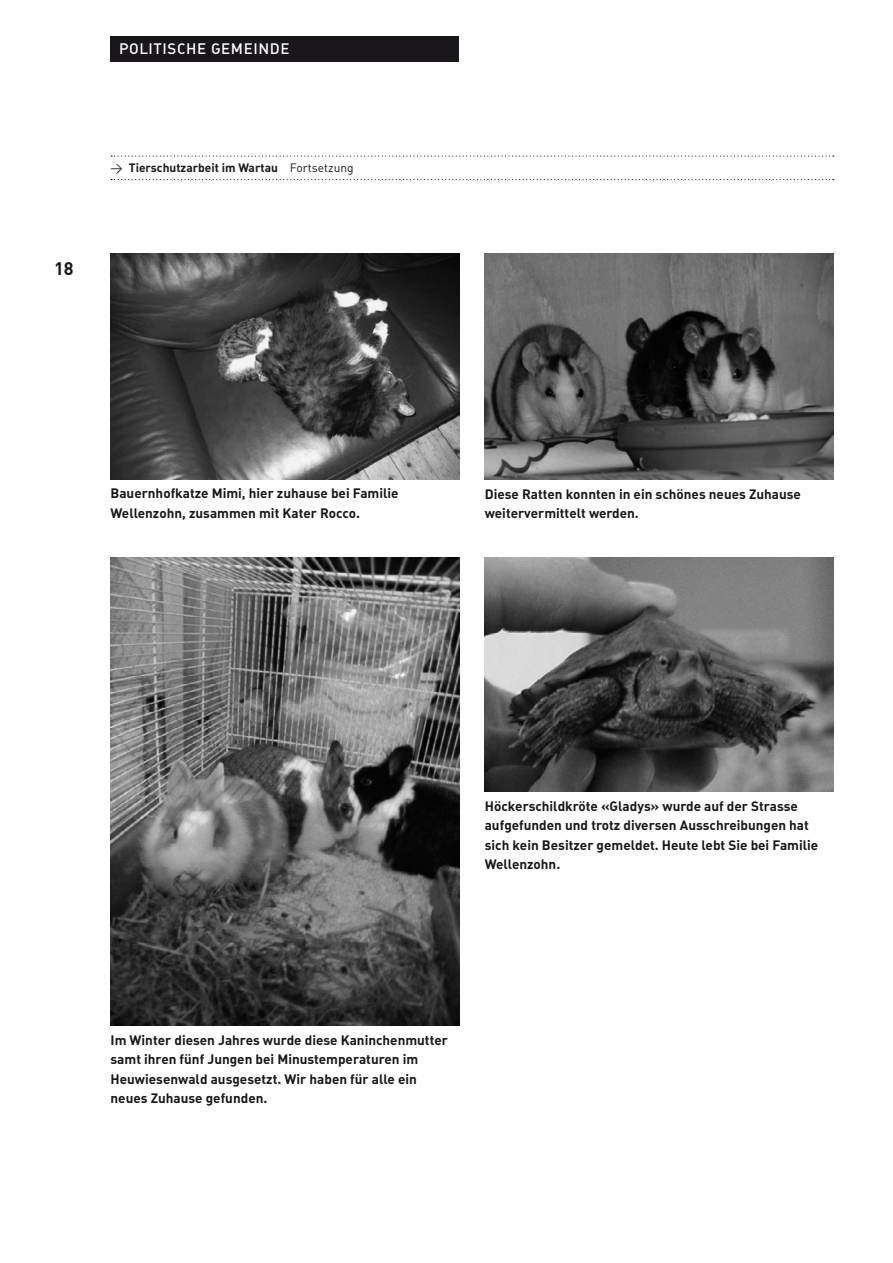
<style>
.page{position:relative;width:893px;height:1263px;background:#fff}
.page>*{position:absolute;margin:0;border:0;box-sizing:border-box;transform-origin:0 0}
.t1{font:700 18px "DIN";color:#1a171c}
.t2{font:15px "DIN Medium Alternate";color:#fff}
.t3{font:13.5px/19.5px "DIN Bold Alternate";color:#1a171c}
.t4{font:12px "DIN Bold Alternate";color:#1a171c}
.s1{font-family:"DIN"}
.s2{font-family:"DIN Regular Alternate"}
</style>
<div class="page">
<div style="left:111px;top:36px;width:348px;height:26px;background:#1a171c"></div>
<img style="left:111px;top:254px;width:348px;height:225px">
<img style="left:485px;top:557px;width:348px;height:234px">
<img style="left:485px;top:254px;width:348px;height:225px">
<img style="left:111px;top:557px;width:348px;height:468px">
<svg style="left:111px;top:156px;width:723px;height:1px"></svg>
<svg style="left:111px;top:179px;width:723px;height:1px"></svg>
<p class="t2" style="left:119px;top:39px;width:20px">POLITISCHE</p>
<p class="t2" style="left:211px;top:39px;width:21px">GEMEINDE</p>
<h1 class="t1" style="left:54px;top:257px;width:21px">18</h1>
<p class="t4" style="left:111px;top:159px;width:245px"><span class="s1">&gt;</span> Tierschutzarbeit im Wartau <span class="s2">Fortsetzung</span></p>
<p class="t3" style="left:111px;top:483px;width:290px">Bauernhofkatze Mimi, hier zuhause bei Familie<br>Wellenzohn, zusammen mit Kater Rocco.</p>
<p class="t3" style="left:485px;top:483px;width:318px">Diese Ratten konnten in ein schönes neues Zuhause weitervermittelt werden.</p>
<p class="t3" style="left:485px;top:795px;width:335px">Höckerschildkröte «Gladys» wurde auf der Strasse aufgefunden und trotz diversen Ausschreibungen hat sich kein Besitzer gemeldet. Heute lebt Sie bei Familie Wellenzohn.</p>
<p class="t3" style="left:111px;top:1029px;width:339px">Im Winter diesen Jahres wurde diese Kaninchenmutter samt ihren fünf Jungen bei Minustemperaturen im Heuwiesenwald ausgesetzt. Wir haben für alle ein neues Zuhause gefunden.</p>
</div>
